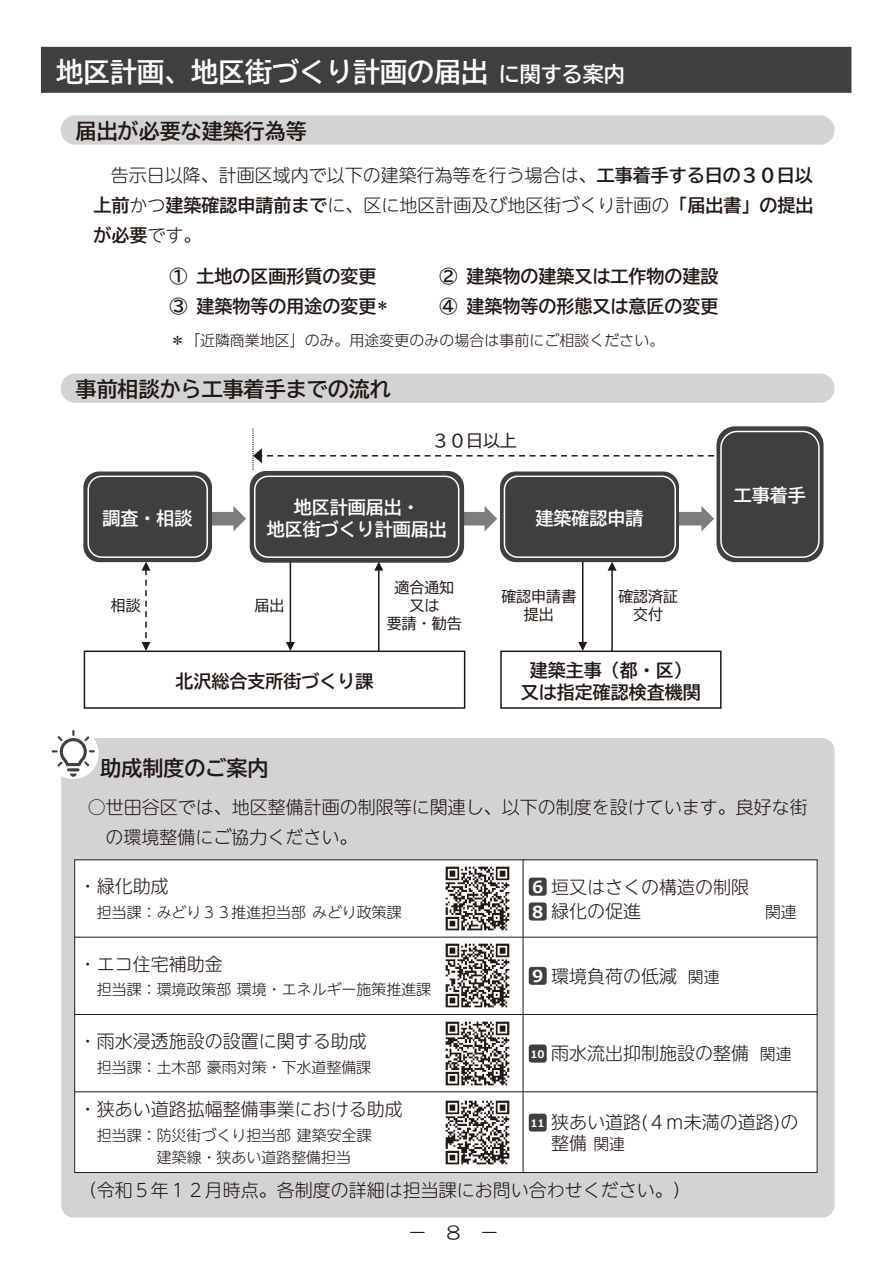
<style>
.page{position:relative;width:893px;height:1263px;background:#fff}
.page>*{position:absolute;margin:0;border:0;box-sizing:border-box;transform-origin:0 0}
.t1{font:27px "BIZ UD Gothic Bold";color:#fff}
.t2{font:21px "BIZ UD Gothic Bold";color:#221815}
.t3{font:300 18px/30px "UD Shin M Go Pr 6 N";color:#221815}
.t4{font:18px/21.6px "BIZ UD Gothic Bold";color:#221815;text-align:center}
.t5{font:18px/21.6px "BIZ UD Gothic Bold";color:#fff;text-align:center}
.t6{font:18px "HG Maru Gothic MPRO";color:#221815}
.t7{font:16.95px "BIZ UD Gothic";color:#221815}
.t8{font:300 15.9px "UD Shin M Go Pr 6 N";color:#221815}
.t9{font:300 15px/21.6px "UD Shin M Go Pr 6 N";color:#221815}
.t10{font:300 15px "UD Shin Go Pr 6 N";color:#221815}
.t11{font:15px/18px "BIZ UD Gothic";color:#221815;text-align:center}
.t12{font:700 10.5px "Meiryo";color:#fff}
.s1{font-size:21px}
.s2{font-family:"BIZ UD Gothic Bold";font-weight:400}
.s3{font-family:"UD Shin M Go Pr 6 N";font-weight:300}
.s4{font-family:"Meiryo";font-weight:700;font-size:16.5px;color:#fff}
.s5{font-size:15.9px}
</style>
<div class="page">
<div style="left:61px;top:115px;width:774px;height:30px;background:#d3d3d4;border-radius:15px"></div>
<div style="left:61px;top:373px;width:774px;height:30px;background:#d3d3d4;border-radius:15px"></div>
<div style="left:41px;top:47px;width:810px;height:46px;background:#403f40;border:2px solid #403f40"></div>
<div style="left:61px;top:738px;width:774px;height:479px;background:#d3d3d4;border-radius:13px"></div>
<div style="left:48px;top:728px;width:51px;height:51px;background:#fff;border-radius:50%"></div>
<svg style="left:52px;top:730px;width:43px;height:47px"></svg>
<div style="left:75px;top:860px;width:448px;height:77px;background:#fff"></div>
<div style="left:523px;top:860px;width:294px;height:77px;background:#fff"></div>
<div style="left:75px;top:937px;width:448px;height:77px;background:#fff"></div>
<div style="left:523px;top:937px;width:294px;height:77px;background:#fff"></div>
<div style="left:75px;top:1014px;width:448px;height:78px;background:#fff"></div>
<div style="left:523px;top:1014px;width:294px;height:78px;background:#fff"></div>
<div style="left:75px;top:1092px;width:448px;height:80px;background:#fff"></div>
<div style="left:523px;top:1092px;width:294px;height:80px;background:#fff"></div>
<hr style="left:523px;top:860px;width:1px;height:313px;background:#221815">
<hr style="left:74px;top:937px;width:743px;height:1px;background:#221815">
<hr style="left:74px;top:1014px;width:743px;height:1px;background:#221815">
<hr style="left:74px;top:1091px;width:743px;height:1px;background:#221815">
<hr style="left:74px;top:860px;width:1px;height:313px;background:#221815">
<hr style="left:817px;top:860px;width:1px;height:313px;background:#221815">
<hr style="left:74px;top:859px;width:743px;height:1px;background:#221815">
<hr style="left:74px;top:1172px;width:743px;height:1px;background:#221815">
<div style="left:530px;top:879px;width:16px;height:15px;background:#403f40;border-radius:2px"></div>
<div style="left:529px;top:878px;width:18px;height:18px;border:2px solid #403f40;border-radius:2px"></div>
<div style="left:530px;top:968px;width:16px;height:16px;background:#403f40;border-radius:2px"></div>
<div style="left:529px;top:967px;width:18px;height:18px;border:2px solid #403f40;border-radius:2px"></div>
<div style="left:530px;top:1046px;width:16px;height:15px;background:#403f40;border-radius:2px"></div>
<div style="left:529px;top:1044px;width:18px;height:18px;border:2px solid #403f40;border-radius:2px"></div>
<div style="left:530px;top:1115px;width:16px;height:15px;background:#403f40;border-radius:2px"></div>
<div style="left:529px;top:1114px;width:18px;height:17px;border:2px solid #403f40;border-radius:2px"></div>
<div style="left:530px;top:903px;width:16px;height:16px;background:#403f40;border-radius:2px"></div>
<div style="left:529px;top:902px;width:18px;height:18px;border:2px solid #403f40;border-radius:2px"></div>
<svg style="left:212px;top:506px;width:34px;height:25px"></svg>
<svg style="left:464px;top:506px;width:33px;height:25px"></svg>
<svg style="left:679px;top:506px;width:35px;height:25px"></svg>
<div style="left:85px;top:473px;width:126px;height:88px;background:#403f40;border-radius:15px"></div>
<div style="left:83px;top:471px;width:129px;height:91px;border:2px solid #403f40;border-radius:15px"></div>
<div style="left:251px;top:473px;width:211px;height:88px;background:#403f40;border-radius:15px"></div>
<div style="left:250px;top:471px;width:214px;height:92px;border:3px solid #403f40;border-radius:15px"></div>
<div style="left:718px;top:427px;width:104px;height:134px;background:#403f40;border-radius:17px"></div>
<div style="left:716px;top:426px;width:107px;height:136px;border:2px solid #403f40;border-radius:17px"></div>
<div style="left:84px;top:650px;width:381px;height:59px;background:#fff;border:2px solid #221815"></div>
<div style="left:500px;top:650px;width:221px;height:59px;background:#fff;border:2px solid #221815"></div>
<div style="left:501px;top:473px;width:177px;height:88px;background:#403f40;border-radius:15px"></div>
<div style="left:500px;top:471px;width:179px;height:91px;border:2px solid #403f40;border-radius:15px"></div>
<svg style="left:142px;top:562px;width:9px;height:89px"></svg>
<hr style="left:290px;top:562px;width:1px;height:81px;background:#221815">
<svg style="left:286px;top:642px;width:9px;height:9px"></svg>
<hr style="left:378px;top:569px;width:1px;height:82px;background:#221815">
<svg style="left:374px;top:562px;width:9px;height:9px"></svg>
<hr style="left:582px;top:562px;width:1px;height:81px;background:#221815">
<svg style="left:578px;top:642px;width:9px;height:9px"></svg>
<hr style="left:611px;top:569px;width:2px;height:82px;background:#221815">
<svg style="left:608px;top:562px;width:9px;height:9px"></svg>
<svg style="left:252px;top:428px;width:462px;height:42px"></svg>
<div style="left:87px;top:476px;width:121px;height:82px;border:2px solid #fff;border-radius:13px"></div>
<div style="left:254px;top:476px;width:205px;height:82px;border:2px solid #fff;border-radius:13px"></div>
<div style="left:504px;top:476px;width:172px;height:82px;border:2px solid #fff;border-radius:13px"></div>
<div style="left:720px;top:431px;width:100px;height:127px;border:2px solid #fff;border-radius:16px"></div>
<img style="left:445px;top:866px;width:65px;height:65px">
<img style="left:445px;top:943px;width:65px;height:65px">
<img style="left:445px;top:1021px;width:65px;height:65px">
<img style="left:445px;top:1100px;width:65px;height:65px">
<h1 class="t1" style="left:56px;top:58px;width:570px">地区計画、地区街づくり計画の届出<span class="s1">に関する案内</span></h1>
<p class="t2" style="left:76px;top:120px;width:233px">届出が必要な建築行為等</p>
<p class="t3" style="left:94px;top:159px;width:721px;text-align:right">告示日以降、計画区域内で以下の建築行為等を行う場合は、<span class="s2">工事着手する日の３０日以上前</span>かつ<span class="s2">建築確認申請前まで</span>に、区に地区計画及び地区街づくり計画の<span class="s2">「届出書」の提出</span></p>
<p class="t4" style="left:94px;top:225px;width:109px">が必要<span class="s3">です。</span></p>
<p class="t4" style="left:170px;top:265px;width:208px">① 土地の区画形質の変更</p>
<p class="t4" style="left:440px;top:265px;width:280px">② 建築物の建築又は工作物の建設</p>
<p class="t4" style="left:170px;top:296px;width:221px">③ 建築物等の用途の変更<sup>＊</sup></p>
<p class="t4" style="left:440px;top:296px;width:280px">④ 建築物等の形態又は意匠の変更</p>
<p class="t10" style="left:170px;top:328px;width:496px">＊「近隣商業地区」のみ。用途変更のみの場合は事前にご相談ください。</p>
<p class="t2" style="left:76px;top:378px;width:317px">事前相談から工事着手までの流れ</p>
<p class="t7" style="left:432px;top:432px;width:86px">３０日以上</p>
<p class="t5" style="left:103px;top:507px;width:91px">調査・相談</p>
<p class="t5" style="left:267px;top:497px;width:181px">地区計画届出・<br>地区街づくり計画届出</p>
<p class="t5" style="left:535px;top:507px;width:109px">建築確認申請</p>
<p class="t11" style="left:111px;top:596px;width:31px">相談</p>
<p class="t11" style="left:255px;top:596px;width:31px">届出</p>
<p class="t4" style="left:176px;top:670px;width:200px">北沢総合支所街づくり課</p>
<p class="t11" style="left:387px;top:578px;width:76px">適合通知又は<br>要請・勧告</p>
<p class="t11" style="left:501px;top:587px;width:76px">確認申請書提出</p>
<p class="t11" style="left:618px;top:587px;width:61px">確認済証交付</p>
<p class="t4" style="left:521px;top:659px;width:181px">建築主事（都・区）又は指定確認検査機関</p>
<p class="t2" style="left:100px;top:758px;width:170px">助成制度のご案内</p>
<p class="t5" style="left:734px;top:485px;width:73px">工事着手</p>
<p class="t3" style="left:106px;top:791px;width:704px;text-indent:-18px">○世田谷区では、地区整備計画の制限等に関連し、以下の制度を設けています。良好な街の環境整備にご協力ください。</p>
<p class="t3" style="left:79px;top:870px;width:91px">・緑化助成</p>
<p class="t9" style="left:97px;top:901px;width:306px">担当課：みどり３３推進担当部みどり政策課</p>
<p class="t3" style="left:79px;top:948px;width:145px">・エコ住宅補助金</p>
<p class="t9" style="left:97px;top:978px;width:336px">担当課：環境政策部環境・エネルギー施策推進課</p>
<p class="t3" style="left:79px;top:1025px;width:289px">・雨水浸透施設の設置に関する助成</p>
<p class="t9" style="left:97px;top:1055px;width:276px">担当課：土木部豪雨対策・下水道整備課</p>
<p class="t3" style="left:79px;top:1093px;width:325px">・狭あい道路拡幅整備事業における助成</p>
<p class="t9" style="left:157px;top:1123px;width:216px;text-indent:-60px">担当課：防災街づくり担当部建築安全課建築線・狭あい道路整備担当</p>
<p class="t3" style="left:529px;top:874px;width:221px;line-height:24.2px"><span class="s4">６</span>垣又はさくの構造の制限<br><span class="s4">８</span>緑化の促進</p>
<p class="t8" style="left:765px;top:899px;width:33px">関連</p>
<p class="t3" style="left:529px;top:960px;width:192px"><span class="s4">９</span>環境負荷の低減 <span class="s5">関連</span></p>
<p class="t3" style="left:551px;top:1037px;width:242px">雨水流出抑制施設の整備 <span class="s5">関連</span></p>
<p class="t12" style="left:530px;top:1047px;width:16px">10</p>
<p class="t12" style="left:530px;top:1116px;width:16px">11</p>
<p class="t3" style="left:551px;top:1110px;width:249px;line-height:21.6px">狭あい道路(４ｍ未満の道路)の整備<span class="s5">関連</span></p>
<p class="t3" style="left:79px;top:1174px;width:613px">（令和５年１２月時点。各制度の詳細は担当課にお問い合わせください。）</p>
<p class="t6" style="left:408px;top:1223px;width:91px">－８－</p>
</div>
